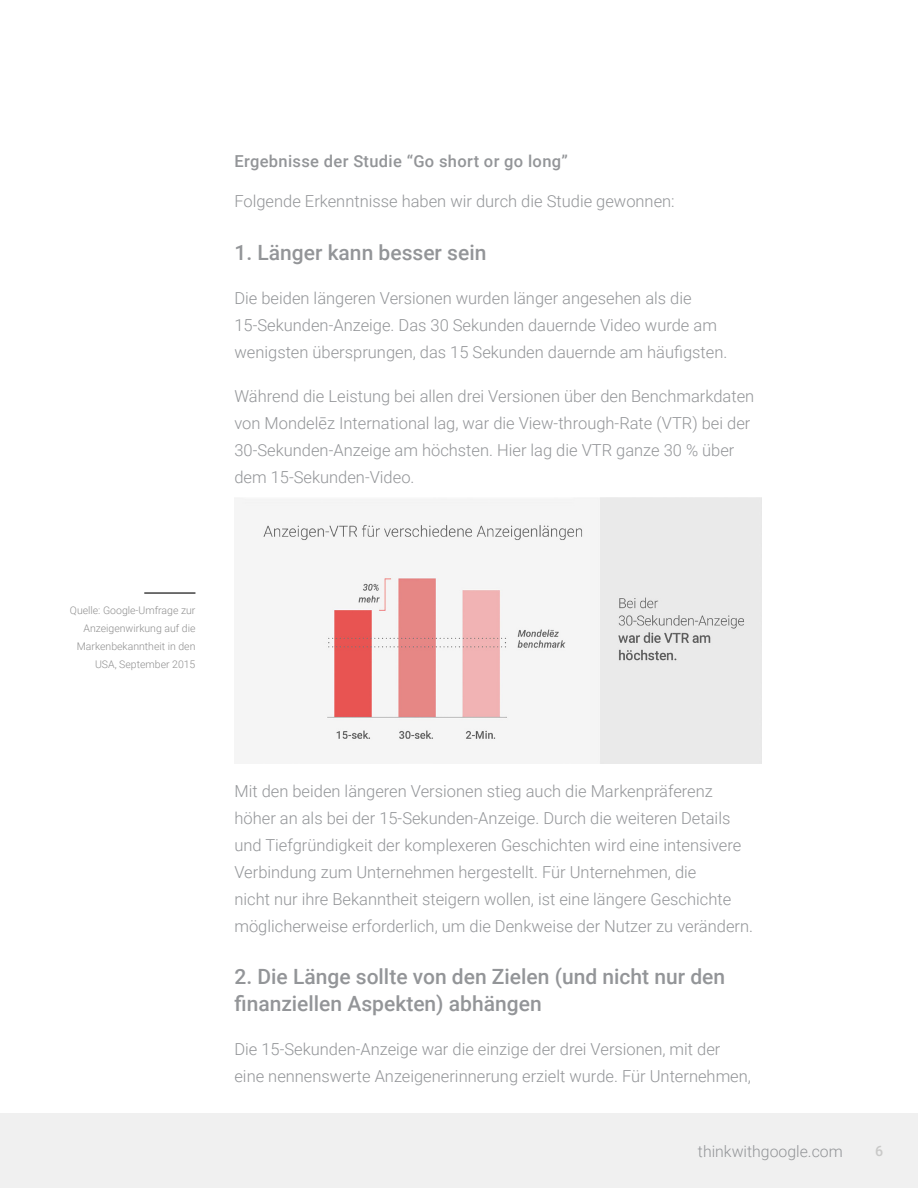
<style>
.page{position:relative;width:918px;height:1188px;background:#fff}
.page>*{position:absolute;margin:0;border:0;box-sizing:border-box;transform-origin:0 0}
.t1{font:500 21px/27px "Roboto";color:#939598}
.t2{font:300 16.5px/27px "Roboto";color:#939598}
.t3{font:500 16.5px "Roboto";letter-spacing:.02em;color:#939598}
.t4{font:300 15.9px "Roboto";color:#939598}
.t5{font:500 14.25px "Roboto";color:#c9c9c8}
.t6{font:300 10.5px/18px "Roboto";color:#8f8f8f;text-align:right}
</style>
<div class="page">
<div style="left:0;top:1114px;width:918px;height:74px;background:#f0f0f0"></div>
<img style="left:234px;top:498px;width:527px;height:266px">
<hr style="left:144px;top:592px;width:51px;height:2px;background:#424242">
<p class="t3" style="left:234px;top:149px;width:335px">Ergebnisse der Studie “Go short or go long”</p>
<p class="t2" style="left:234px;top:187px;width:442px">Folgende Erkenntnisse haben wir durch die Studie gewonnen:</p>
<p class="t1" style="left:234px;top:238px;width:253px">1. Länger kann besser sein</p>
<p class="t2" style="left:234px;top:284px;width:494px">Die beiden längeren Versionen wurden länger angesehen als die<br>15-Sekunden-Anzeige. Das 30 Sekunden dauernde Video wurde am wenigsten übersprungen, das 15 Sekunden dauernde am häufigsten.</p>
<p class="t2" style="left:234px;top:382px;width:521px">Während die Leistung bei allen drei Versionen über den Benchmarkdaten von Mondelēz International lag, war die View-through-Rate (VTR) bei der 30-Sekunden-Anzeige am höchsten. Hier lag die VTR ganze 30 % über dem 15-Sekunden-Video.</p>
<p class="t6" style="left:70px;top:600px;width:127px">Quelle: Google-Umfrage zur<br>Anzeigenwirkung auf die<br>Markenbekanntheit in den<br>USA, September 2015</p>
<p class="t2" style="left:234px;top:777px;width:520px">Mit den beiden längeren Versionen stieg auch die Markenpräferenz höher an als bei der 15-Sekunden-Anzeige. Durch die weiteren Details und Tiefgründigkeit der komplexeren Geschichten wird eine intensivere Verbindung zum Unternehmen hergestellt. Für Unternehmen, die<br>nicht nur ihre Bekanntheit steigern wollen, ist eine längere Geschichte möglicherweise erforderlich, um die Denkweise der Nutzer zu verändern.</p>
<p class="t1" style="left:234px;top:963px;width:492px">2. Die Länge sollte von den Zielen (und nicht nur den finanziellen Aspekten) abhängen</p>
<p class="t2" style="left:234px;top:1035px;width:518px">Die 15-Sekunden-Anzeige war die einzige der drei Versionen, mit der eine nennenswerte Anzeigenerinnerung erzielt wurde. Für Unternehmen,</p>
<p class="t4" style="left:698px;top:1140px;width:146px">thinkwithgoogle.com</p>
<p class="t5" style="left:875px;top:1141px;width:10px">6</p>
</div>
